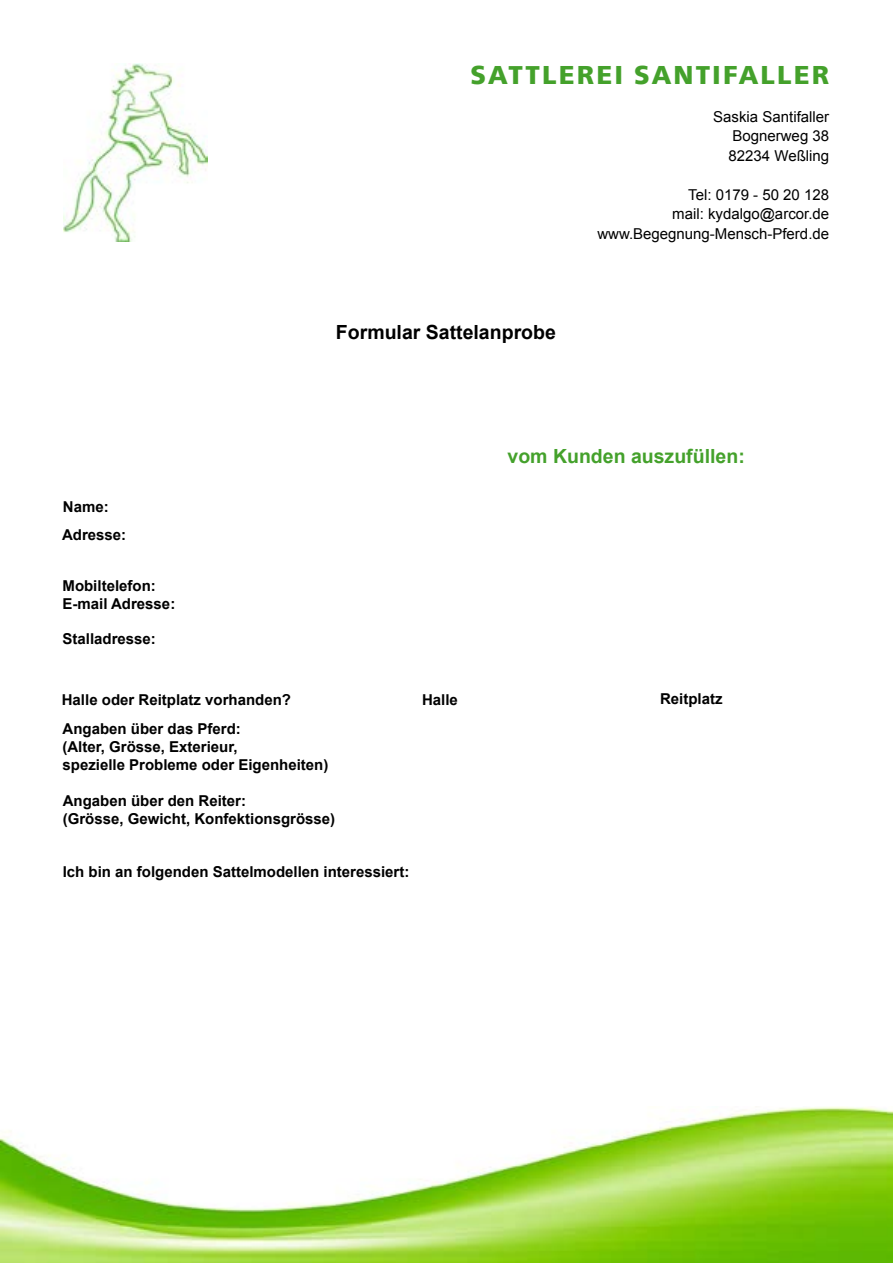
<style>
.page{position:relative;width:893px;height:1263px;background:#fff}
.page>*{position:absolute;margin:0;border:0;box-sizing:border-box;transform-origin:0 0}
.t1{font:700 27px "Front Page";letter-spacing:.08em;color:#44a12b}
.t2{font:700 19.5px "Arial";color:#44a12b}
.t3{font:700 19.5px "Arial";color:#000}
.t4{font:700 15px/18px "Arial";color:#000}
.t5{font:15px/19.5px "Arial";color:#000;text-align:justify}
</style>
<div class="page">
<img style="left:0;top:1107px;width:893px;height:156px">
<img style="left:64px;top:64px;width:143px;height:177px">
<h1 class="t1" style="left:471px;top:59px;width:360px">SATTLEREI SANTIFALLER</h1>
<p class="t5" style="left:729px;top:107px;width:102px;text-indent:-15px">Saskia Santifaller Bognerweg 38<br>82234 Weßling</p>
<p class="t5" style="left:597px;top:185px;width:233px;text-align:right">Tel: 0179 - 50 20 128<br>mail: kydalgo@arcor.de www.Begegnung-Mensch-Pferd.de</p>
<h2 class="t3" style="left:336px;top:319px;width:221px">Formular Sattelanprobe</h2>
<p class="t4" style="left:63px;top:498px;width:47px">Name:</p>
<p class="t4" style="left:62px;top:526px;width:66px">Adresse:</p>
<p class="t4" style="left:62px;top:577px;width:114px">Mobiltelefon:<br>E-mail Adresse:</p>
<p class="t4" style="left:62px;top:630px;width:95px">Stalladresse:</p>
<h2 class="t2" style="left:507px;top:443px;width:239px">vom Kunden auszufüllen:</h2>
<p class="t4" style="left:62px;top:691px;width:231px">Halle oder Reitplatz vorhanden?</p>
<p class="t4" style="left:422px;top:691px;width:37px">Halle</p>
<p class="t4" style="left:660px;top:690px;width:64px">Reitplatz</p>
<p class="t4" style="left:62px;top:721px;width:267px">Angaben über das Pferd:<br>(Alter, Grösse, Exterieur,<br>spezielle Probleme oder Eigenheiten)</p>
<p class="t4" style="left:63px;top:792px;width:274px">Angaben über den Reiter:<br>(Grösse, Gewicht, Konfektionsgrösse)</p>
<p class="t4" style="left:63px;top:863px;width:348px">Ich bin an folgenden Sattelmodellen interessiert:</p>
</div>
